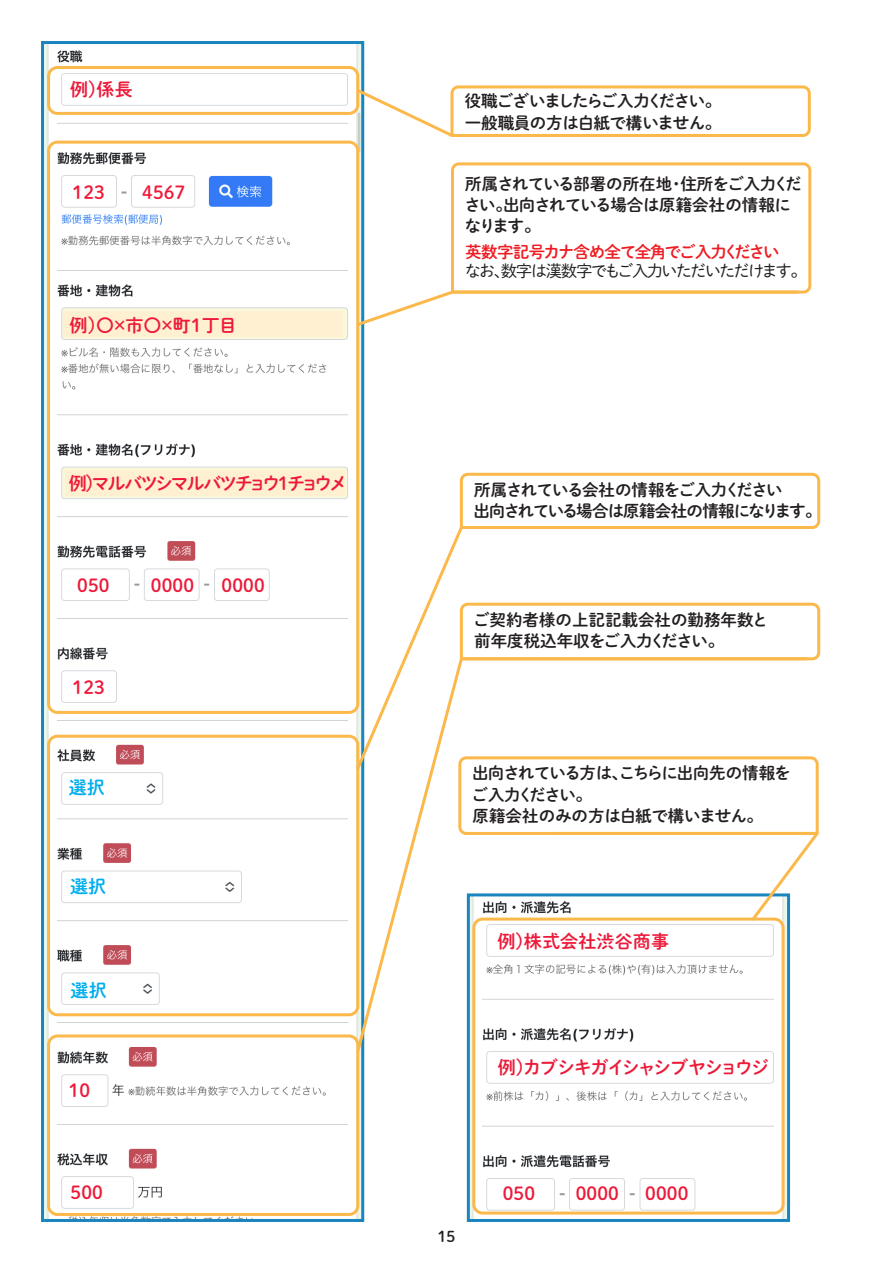
<style>
.page{position:relative;width:893px;height:1263px;background:#fff}
.page>*{position:absolute;margin:0;border:0;box-sizing:border-box;transform-origin:0 0}
.t1{font:18px "DNP Shuei M Go Std B";letter-spacing:.01em;color:#ed1a3a}
.t2{font:18px "DNP Shuei M Go Std B";letter-spacing:-.135em;color:#ed1a3a}
.t3{font:18px "DNP Shuei M Go Std B";letter-spacing:-.075em;color:#ed1a3a}
.t4{font:18px "DNP Shuei M Go Std B";color:#00aeef}
.t5{font:16.5px/21.3px "DNP Shuei M Go Std B";letter-spacing:-.04em;color:#231f20}
.t6{font:16.5px/21.3px "DNP Shuei M Go Std B";letter-spacing:-.06em;color:#231f20}
.t7{font:16.5px/21.3px "DNP Shuei M Go Std B";color:#231f20}
.t8{font:16.5px "DNP Shuei M Go Std L";letter-spacing:-.12em;color:#231f20}
.t9{font:16.5px "DNP Shuei M Go Std B";letter-spacing:-.07em;color:#ee1d23}
.t10{font:15px "DNP Shuei M Go Std B";color:#231f20}
</style>
<div class="page">
<img style="left:45px;top:288px;width:315px;height:930px">
<img style="left:45px;top:45px;width:315px;height:243px">
<div style="left:41px;top:41px;width:323px;height:1181px;border:3px solid #1a84bf"></div>
<div style="left:66px;top:79px;width:119px;height:23px;background:#fff"></div>
<div style="left:66px;top:180px;width:33px;height:22px;background:#fff"></div>
<div style="left:136px;top:180px;width:39px;height:22px;background:#fff"></div>
<div style="left:63px;top:312px;width:279px;height:25px;background:#fef0d0"></div>
<div style="left:65px;top:470px;width:279px;height:26px;background:#fef0d0"></div>
<div style="left:65px;top:576px;width:25px;height:18px;background:#fff"></div>
<div style="left:151px;top:576px;width:34px;height:16px;background:#fff"></div>
<div style="left:219px;top:576px;width:34px;height:16px;background:#fff"></div>
<div style="left:69px;top:778px;width:73px;height:20px;background:#fff"></div>
<div style="left:65px;top:877px;width:157px;height:21px;background:#fff"></div>
<div style="left:65px;top:979px;width:49px;height:20px;background:#fff"></div>
<div style="left:65px;top:1082px;width:19px;height:19px;background:#fff"></div>
<div style="left:65px;top:1182px;width:34px;height:21px;background:#fff"></div>
<div style="left:47px;top:66px;width:312px;height:49px;border:3px solid #fcb94b;border-radius:9px"></div>
<div style="left:47px;top:141px;width:312px;height:573px;border:3px solid #fcb94b;border-radius:9px"></div>
<svg style="left:354px;top:84px;width:457px;height:54px"></svg>
<svg style="left:354px;top:289px;width:95px;height:39px"></svg>
<svg style="left:449px;top:162px;width:363px;height:133px"></svg>
<div style="left:47px;top:735px;width:312px;height:281px;border:3px solid #fcb94b;border-radius:9px"></div>
<svg style="left:354px;top:524px;width:108px;height:132px"></svg>
<svg style="left:458px;top:472px;width:363px;height:58px"></svg>
<svg style="left:354px;top:656px;width:437px;height:399px"></svg>
<svg style="left:458px;top:601px;width:363px;height:61px"></svg>
<div style="left:47px;top:1034px;width:312px;height:182px;border:3px solid #fcb94b;border-radius:9px"></div>
<img style="left:471px;top:923px;width:315px;height:295px">
<div style="left:467px;top:893px;width:323px;height:329px;border:3px solid #1a84bf"></div>
<div style="left:492px;top:930px;width:149px;height:22px;background:#fff"></div>
<div style="left:492px;top:1056px;width:239px;height:22px;background:#fff"></div>
<div style="left:492px;top:1182px;width:49px;height:22px;background:#fff"></div>
<div style="left:575px;top:1182px;width:42px;height:22px;background:#fff"></div>
<div style="left:645px;top:1182px;width:42px;height:22px;background:#fff"></div>
<svg style="left:457px;top:755px;width:362px;height:168px"></svg>
<div style="left:472px;top:917px;width:313px;height:297px;border:3px solid #fcb94b;border-radius:9px"></div>
<p class="t1" style="left:70px;top:76px;width:64px">例)係長</p>
<p class="t1" style="left:73px;top:179px;width:34px">123</p>
<p class="t1" style="left:142px;top:179px;width:45px">4567</p>
<p class="t1" style="left:70px;top:311px;width:169px">例)〇×市〇×町1丁目</p>
<p class="t2" style="left:69px;top:470px;width:280px">例)マルバツシマルバツチョウ1チョウメ</p>
<p class="t1" style="left:77px;top:572px;width:34px">050</p>
<p class="t1" style="left:151px;top:572px;width:45px">0000</p>
<p class="t1" style="left:221px;top:572px;width:45px">0000</p>
<p class="t1" style="left:73px;top:674px;width:34px">123</p>
<p class="t4" style="left:69px;top:774px;width:38px">選択</p>
<p class="t4" style="left:70px;top:873px;width:38px">選択</p>
<p class="t4" style="left:71px;top:976px;width:38px">選択</p>
<p class="t1" style="left:69px;top:1077px;width:23px">10</p>
<p class="t1" style="left:71px;top:1178px;width:34px">500</p>
<p class="t5" style="left:465px;top:90px;width:258px">役職ございましたらご入力ください。一般職員の方は白紙で構いません。</p>
<p class="t5" style="left:464px;top:172px;width:339px">所属されている部署の所在地・住所をご入力ください。出向されている場合は原籍会社の情報になります。</p>
<p class="t9" style="left:465px;top:239px;width:316px">英数字記号カナ含め全て全角でご入力ください</p>
<p class="t8" style="left:465px;top:259px;width:344px">なお、数字は漢数字でもご入力いただいただけます。</p>
<p class="t6" style="left:474px;top:478px;width:350px">所属されている会社の情報をご入力ください<br>出向されている場合は原籍会社の情報になります。</p>
<p class="t7" style="left:473px;top:608px;width:297px">ご契約者様の上記記載会社の勤務年数と前年度税込年収をご入力ください。</p>
<p class="t5" style="left:472px;top:762px;width:321px">出向されている方は、こちらに出向先の情報をご入力ください。<br>原籍会社のみの方は白紙で構いません。</p>
<p class="t1" style="left:497px;top:928px;width:173px">例)株式会社渋谷商事</p>
<p class="t3" style="left:498px;top:1054px;width:273px">例)カブシキガイシャシブヤショウジ</p>
<p class="t10" style="left:438px;top:1225px;width:19px">15</p>
<p class="t1" style="left:503px;top:1180px;width:34px">050</p>
<p class="t1" style="left:576px;top:1180px;width:45px">0000</p>
<p class="t1" style="left:645px;top:1180px;width:45px">0000</p>
</div>
